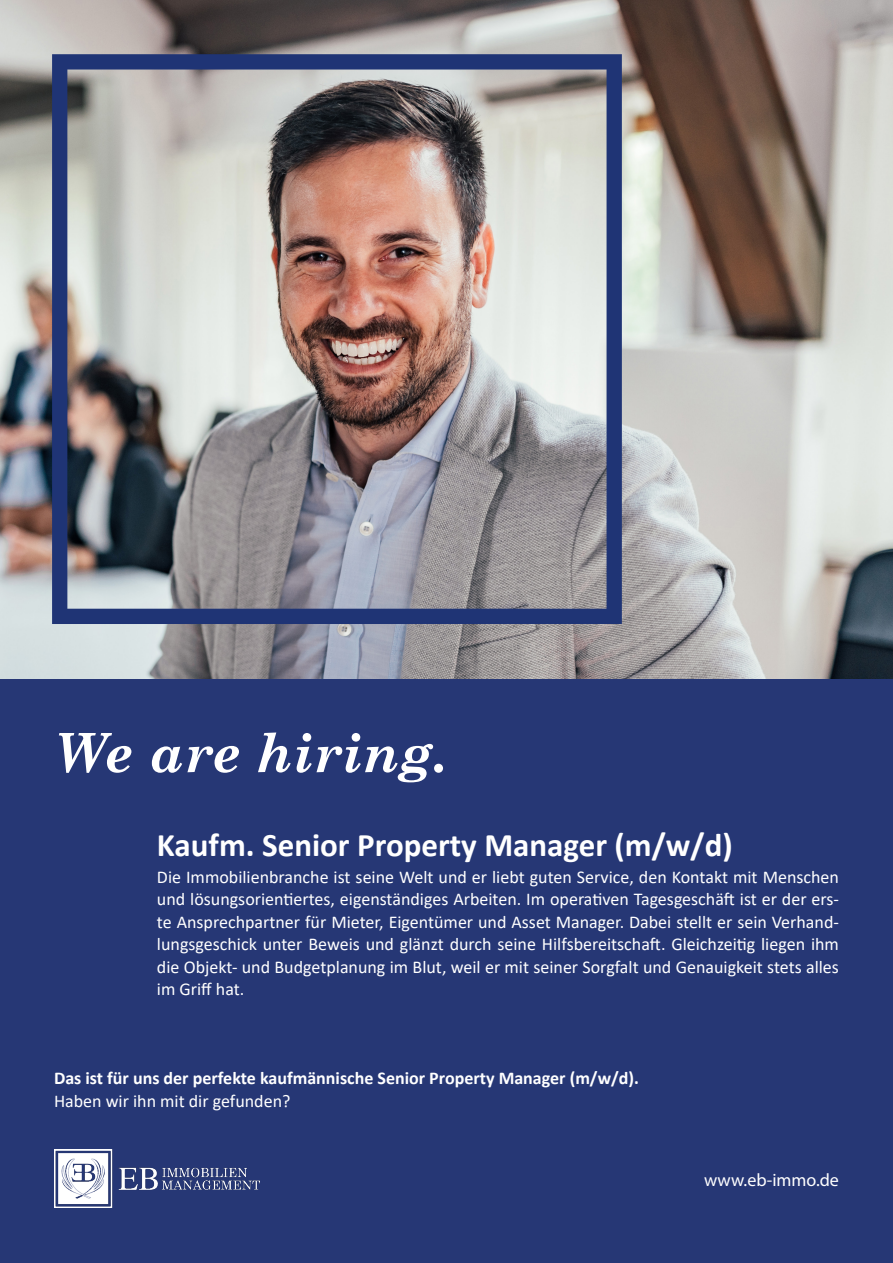
<style>
.page{position:relative;width:893px;height:1263px;background:#fff}
.page>*{position:absolute;margin:0;border:0;box-sizing:border-box;transform-origin:0 0}
.t1{font:italic 700 54px "Century Schoolbook";color:#fff}
.t2{font:700 33px "Calibri";color:#fff}
.t3{font:18px/22.5px "Calibri";color:#fff;text-align:justify}
.t4{font:700 18px/22.5px "Calibri";color:#fff}
.t5{font:18px "Myriad Pro";color:#fff}
.s1{font-weight:400}
</style>
<div class="page">
<div style="left:0;top:678px;width:893px;height:585px;background:#263775"></div>
<img style="left:54px;top:1149px;width:206px;height:58px">
<img style="left:0;top:0;width:893px;height:678px">
<img style="left:52px;top:54px;width:570px;height:570px">
<p class="t1" style="left:54px;top:711px;width:396px">We are hiring.</p>
<p class="t2" style="left:157px;top:822px;width:577px">Kaufm. Senior Property Manager (m/w/d)</p>
<p class="t3" style="left:157px;top:865px;width:683px">Die Immobilienbranche ist seine Welt und er liebt guten Service, den Kontakt mit Menschen und lösungsorientiertes, eigenständiges Arbeiten. Im operativen Tagesgeschäft ist er der ers&shy;te Ansprechpartner für Mieter, Eigentümer und Asset Manager. Dabei stellt er sein Verhand&shy;lungsgeschick unter Beweis und glänzt durch seine Hilfsbereitschaft. Gleichzeitig liegen ihm die Objekt- und Budgetplanung im Blut, weil er mit seiner Sorgfalt und Genauigkeit stets alles im Griff hat.</p>
<p class="t4" style="left:54px;top:1067px;width:586px">Das ist für uns der perfekte kaufmännische Senior Property Manager (m/w/d).<br><span class="s1">Haben wir ihn mit dir gefunden?</span></p>
<p class="t5" style="left:704px;top:1168px;width:136px">www.eb-immo.de</p>
</div>
